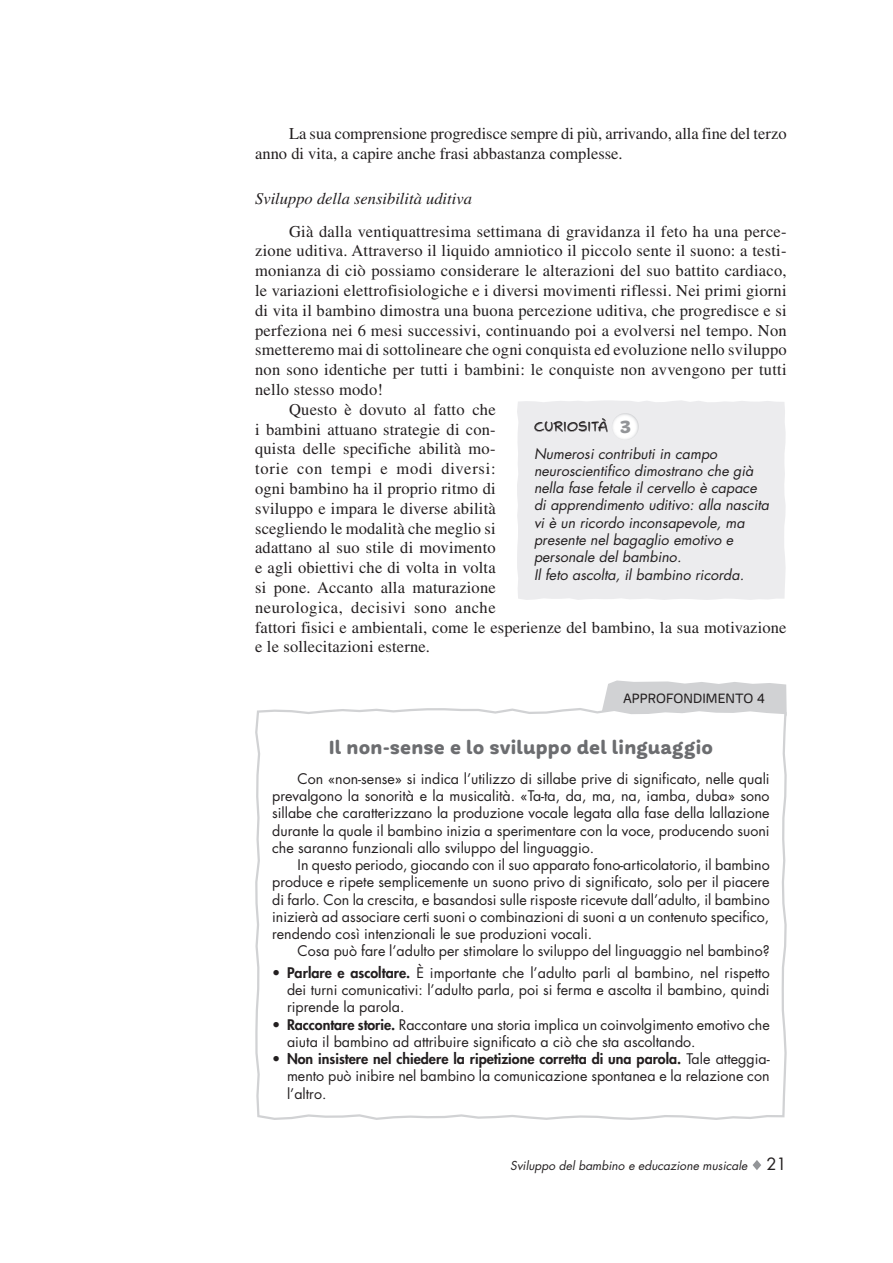
<style>
.page{position:relative;width:893px;height:1263px;background:#fff}
.page>*{position:absolute;margin:0;border:0;box-sizing:border-box;transform-origin:0 0}
.t1{font:700 21px "Freight Round Pro";letter-spacing:.01em;color:#6c6d70}
.t2{font:16.5px/19.8px "Times LT Std";letter-spacing:.015em;color:#231f20}
.t3{font:italic 16.5px "Times LT Std";color:#231f20}
.t4{font:16.5px "Times LT Std";letter-spacing:.045em;color:#231f20}
.t5{font:500 15px "Freight Round Pro";letter-spacing:.005em;color:#231f20}
.t6{font:14.25px/17.2px "Futura Std";color:#231f20;text-align:justify}
.t7{font:italic 14.25px/17.2px "Futura Std";color:#231f20}
.t8{font:13.5px "Swing King";letter-spacing:.03em;color:#231f20}
.t9{font:italic 12px "Futura Std";color:#231f20}
.s1{font-family:"Freight Round Pro";font-weight:700;font-size:19.5px;color:#939598}
.s2{font-weight:800}
.s3{font-style:normal;font-size:16.5px}
</style>
<div class="page">
<svg style="left:753px;top:1160px;width:8px;height:10px"></svg>
<svg style="left:602px;top:680px;width:185px;height:28px;background:#d6d6d8"></svg>
<svg style="left:255px;top:708px;width:532px;height:412px"></svg>
<div style="left:517px;top:400px;width:269px;height:200px;background:#ececee"></div>
<svg style="left:534px;top:419px;width:73px;height:13px"></svg>
<img style="left:612px;top:413px;width:27px;height:27px;border-radius:13px">
<p class="t2" style="left:255px;top:123px;width:533px;text-indent:34px">La sua comprensione progredisce sempre di più, arrivando, alla fine del terzo anno di vita, a capire anche frasi abbastanza complesse.</p>
<p class="t3" style="left:255px;top:189px;width:218px">Sviluppo della sensibilità uditiva</p>
<p class="t2" style="left:289px;top:221px;width:499px">Già dalla ventiquattresima settimana di gravidanza il feto ha una perce-</p>
<p class="t2" style="left:255px;top:241px;width:533px">zione uditiva. Attraverso il liquido amniotico il piccolo sente il suono: a testi-</p>
<p class="t2" style="left:255px;top:261px;width:533px">monianza di ciò possiamo considerare le alterazioni del suo battito cardiaco,</p>
<p class="t2" style="left:255px;top:280px;width:533px">le variazioni elettrofisiologiche e i diversi movimenti riflessi. Nei primi giorni</p>
<p class="t2" style="left:255px;top:300px;width:533px">di vita il bambino dimostra una buona percezione uditiva, che progredisce e si</p>
<p class="t2" style="left:255px;top:320px;width:533px">perfeziona nei 6 mesi successivi, continuando poi a evolversi nel tempo. Non</p>
<p class="t2" style="left:255px;top:340px;width:533px">smetteremo mai di sottolineare che ogni conquista ed evoluzione nello sviluppo</p>
<p class="t2" style="left:255px;top:360px;width:533px">non sono identiche per tutti i bambini: le conquiste non avvengono per tutti</p>
<p class="t2" style="left:255px;top:379px;width:129px">nello stesso modo!</p>
<p class="t2" style="left:289px;top:399px;width:208px">Questo è dovuto al fatto che</p>
<p class="t2" style="left:255px;top:419px;width:242px">i bambini attuano strategie di con-</p>
<p class="t2" style="left:255px;top:439px;width:242px">quista delle specifiche abilità mo-</p>
<p class="t4" style="left:255px;top:459px;width:242px">torie con tempi e modi diversi:</p>
<p class="t2" style="left:255px;top:478px;width:242px">ogni bambino ha il proprio ritmo di</p>
<p class="t2" style="left:255px;top:498px;width:242px">sviluppo e impara le diverse abilità</p>
<p class="t2" style="left:255px;top:518px;width:242px">scegliendo le modalità che meglio si</p>
<p class="t2" style="left:255px;top:538px;width:242px">adattano al suo stile di movimento</p>
<p class="t2" style="left:255px;top:558px;width:242px">e agli obiettivi che di volta in volta</p>
<p class="t2" style="left:255px;top:577px;width:242px">si pone. Accanto alla maturazione</p>
<p class="t2" style="left:255px;top:597px;width:242px">neurologica, decisivi sono anche</p>
<p class="t2" style="left:255px;top:617px;width:533px">fattori fisici e ambientali, come le esperienze del bambino, la sua motivazione</p>
<p class="t2" style="left:255px;top:637px;width:176px">e le sollecitazioni esterne.</p>
<p class="t8" style="left:534px;top:419px;width:99px">CURIOSITÀ <span class="s1">3</span></p>
<p class="t7" style="left:534px;top:445px;width:237px">Numerosi contributi in campo neuroscientifico dimostrano che già nella fase fetale il cervello è capace di apprendimento uditivo: alla nascita vi è un ricordo inconsapevole, ma presente nel bagaglio emotivo e personale del bambino.<br>Il feto ascolta, il bambino ricorda.</p>
<p class="t5" style="left:623px;top:689px;width:143px">APPROFONDIMENTO 4</p>
<h1 class="t1" style="left:329px;top:734px;width:386px">Il non-sense e lo sviluppo del linguaggio</h1>
<p class="t6" style="left:272px;top:770px;width:499px;text-indent:26px">Con «non-sense» si indica l’utilizzo di sillabe prive di significato, nelle quali prevalgono la sonorità e la musicalità. «Ta-ta, da, ma, na, iamba, duba» sono sillabe che caratterizzano la produzione vocale legata alla fase della lallazione durante la quale il bambino inizia a sperimentare con la voce, producendo suoni che saranno funzionali allo sviluppo del linguaggio.</p>
<p class="t6" style="left:272px;top:856px;width:499px;text-indent:26px">In questo periodo, giocando con il suo apparato fono-articolatorio, il bambino produce e ripete semplicemente un suono privo di significato, solo per il piacere di farlo. Con la crescita, e basandosi sulle risposte ricevute dall’adulto, il bambino inizierà ad associare certi suoni o combinazioni di suoni a un contenuto specifico, rendendo così intenzionali le sue produzioni vocali.</p>
<p class="t6" style="left:298px;top:942px;width:473px">Cosa può fare l’adulto per stimolare lo sviluppo del linguaggio nel bambino?</p>
<p class="t6" style="left:287px;top:964px;width:484px;text-indent:-15px"><span class="s2">• Parlare e ascoltare.</span> È importante che l’adulto parli al bambino, nel rispetto dei turni comunicativi: l’adulto parla, poi si ferma e ascolta il bambino, quindi riprende la parola.</p>
<p class="t6" style="left:287px;top:1016px;width:484px;text-indent:-15px"><span class="s2">• Raccontare storie.</span> Raccontare una storia implica un coinvolgimento emotivo che aiuta il bambino ad attribuire significato a ciò che sta ascoltando.</p>
<p class="t6" style="left:287px;top:1050px;width:484px;text-indent:-15px"><span class="s2">• Non insistere nel chiedere la ripetizione corretta di una parola.</span> Tale atteggia&shy;mento può inibire nel bambino la comunicazione spontanea e la relazione con l’altro.</p>
<p class="t9" style="left:510px;top:1158px;width:278px">Sviluppo del bambino e educazione musicale <span class="s3">21</span></p>
</div>
